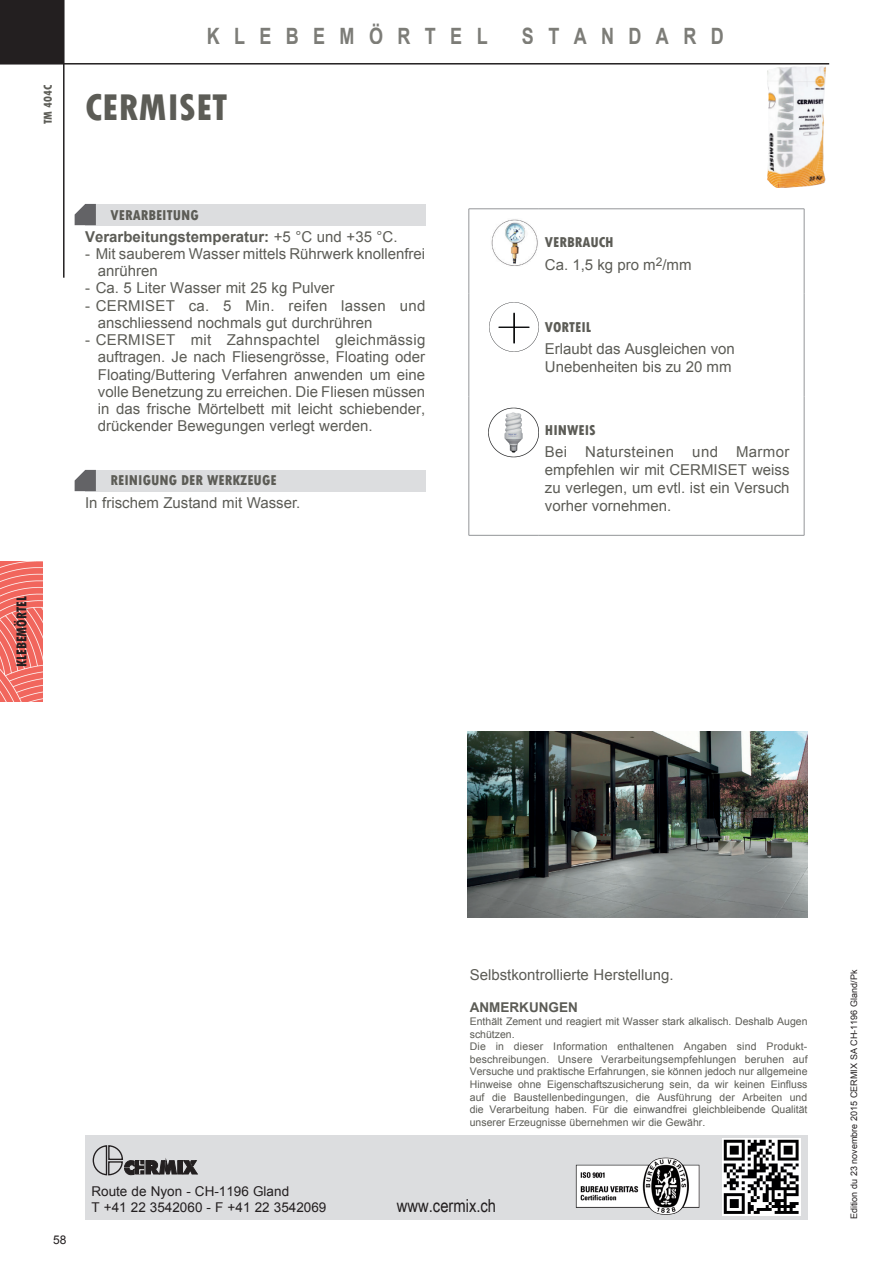
<style>
.page{position:relative;width:893px;height:1263px;background:#fff}
.page>*{position:absolute;margin:0;border:0;box-sizing:border-box;transform-origin:0 0}
.t1{font:800 condensed 39px "Tw Cen";color:#5c5c56}
.t2{font:700 22.5px "Arial";letter-spacing:.8em;color:#5c5c56;scale:.8 1}
.t3{font:18px "Arial Narrow";color:#231f20}
.t4{font:15px/17.2px "Arial";color:#5c5c56}
.t5{font:800 condensed 15px "Tw Cen";color:#5c5c56}
.t6{font:700 15px "Arial";color:#5c5c56}
.t7{font:800 condensed 15px "Tw Cen";color:#231f20;scale:.9 1}
.t8{font:13.5px/16.2px "Arial";color:#231f20}
.t9{font:700 13.5px "Arial";color:#5c5c56}
.t10{font:800 condensed 12px "Tw Cen";color:#5c5c56}
.t11{font:12px "Arial";color:#231f20}
.t12{font:10.5px/12.6px "Arial";color:#5c5c56}
.t13{font:9px "Arial";color:#231f20}
.s1{font-weight:400}
</style>
<div class="page">
<div style="left:85px;top:204px;width:340px;height:21px;background:#dcdddf"></div>
<svg style="left:75px;top:204px;width:21px;height:21px"></svg>
<div style="left:85px;top:470px;width:340px;height:21px;background:#dcdddf"></div>
<svg style="left:75px;top:470px;width:21px;height:21px"></svg>
<img style="left:767px;top:67px;width:59px;height:121px">
<img style="left:0;top:561px;width:43px;height:141px">
<hr style="left:469px;top:209px;width:70px;height:1px;background:#939598">
<hr style="left:469px;top:209px;width:1px;height:85px;background:#939598">
<hr style="left:539px;top:209px;width:265px;height:1px;background:#939598">
<hr style="left:804px;top:209px;width:1px;height:85px;background:#939598">
<hr style="left:469px;top:294px;width:1px;height:102px;background:#939598">
<hr style="left:804px;top:294px;width:1px;height:102px;background:#939598">
<hr style="left:469px;top:396px;width:1px;height:139px;background:#939598">
<hr style="left:804px;top:396px;width:1px;height:139px;background:#939598">
<hr style="left:469px;top:535px;width:70px;height:1px;background:#939598">
<hr style="left:539px;top:535px;width:265px;height:1px;background:#939598">
<img style="left:491px;top:219px;width:47px;height:47px">
<img style="left:489px;top:303px;width:49px;height:49px">
<img style="left:489px;top:407px;width:50px;height:50px">
<div style="left:85px;top:1135px;width:722px;height:84px;background:#dcdddf"></div>
<img style="left:569px;top:1157px;width:138px;height:63px">
<img style="left:723px;top:1138px;width:77px;height:77px">
<hr style="left:146px;top:1161px;width:4px;height:13px;background:#231f20">
<div style="left:146px;top:1160px;width:5px;height:14px;border:1px solid #231f20"></div>
<svg style="left:151px;top:1160px;width:26px;height:14px"></svg>
<div style="left:178px;top:1160px;width:4px;height:14px;border:1px solid #231f20"></div>
<svg style="left:183px;top:1160px;width:15px;height:14px"></svg>
<svg style="left:92px;top:1145px;width:53px;height:31px"></svg>
<hr style="left:0;top:63px;width:829px;height:2px;background:#231f20">
<div style="left:0;top:0;width:64px;height:64px;background:#231f20"></div>
<hr style="left:63px;top:0;width:2px;height:278px;background:#231f20">
<img style="left:467px;top:732px;width:340px;height:185px">
<h2 class="t2" style="left:207px;top:21px;width:353px">KLEBEMÖRTEL</h2>
<h2 class="t2" style="left:522px;top:21px;width:254px">STANDARD</h2>
<p class="t10" style="left:41px;top:124px;width:41px;rotate:-90deg">TM 404C</p>
<h1 class="t1" style="left:85px;top:85px;width:144px">CERMISET</h1>
<p class="t7" style="left:13px;top:667px;width:80px;rotate:-90deg">KLEBEMÖRTEL</p>
<p class="t5" style="left:111px;top:206px;width:90px">VERARBEITUNG</p>
<p class="t6" style="left:85px;top:226px;width:314px">Verarbeitungstemperatur: <span class="s1">+5 °C und +35 °C.</span></p>
<p class="t4" style="left:98px;top:245px;width:329px;text-indent:-13px">- Mit sauberem Wasser mittels Rührwerk knollenfrei anrühren</p>
<p class="t4" style="left:85px;top:280px;width:251px">- Ca. 5 Liter Wasser mit 25 kg Pulver</p>
<p class="t4" style="left:98px;top:297px;width:329px;text-indent:-13px">- CERMISET ca. 5 Min. reifen lassen und anschliessend nochmals gut durchrühren</p>
<p class="t4" style="left:98px;top:331px;width:329px;text-align:justify;text-indent:-13px">- CERMISET mit Zahnspachtel gleichmässig auftragen. Je nach Fliesengrösse, Floating oder Floating/Buttering Verfahren anwenden um eine volle Benetzung zu erreichen. Die Fliesen müssen in das frische Mörtelbett mit leicht schiebender, drückender Bewegungen verlegt werden.</p>
<p class="t5" style="left:111px;top:472px;width:168px">REINIGUNG DER WERKZEUGE</p>
<p class="t4" style="left:85px;top:494px;width:217px">In frischem Zustand mit Wasser.</p>
<p class="t5" style="left:545px;top:234px;width:70px">VERBRAUCH</p>
<p class="t4" style="left:545px;top:256px;width:148px">Ca. 1,5 kg pro m<sup>2</sup>/mm</p>
<p class="t5" style="left:545px;top:318px;width:48px">VORTEIL</p>
<p class="t4" style="left:545px;top:340px;width:192px;line-height:18px">Erlaubt das Ausgleichen von<br>Unebenheiten bis zu 20 mm</p>
<p class="t5" style="left:545px;top:421px;width:52px">HINWEIS</p>
<p class="t4" style="left:545px;top:443px;width:246px;line-height:18px;text-align:justify">Bei Natursteinen und Marmor empfehlen wir mit CERMISET weiss zu verlegen, um evtl. ist ein Versuch vorher vornehmen.</p>
<p class="t11" style="left:53px;top:1232px;width:15px">58</p>
<p class="t8" style="left:91px;top:1183px;width:236px">Route de Nyon - CH-1196 Gland<br>T +41 22 3542060 - F +41 22 3542069</p>
<p class="t4" style="left:470px;top:966px;width:205px">Selbstkontrollierte Herstellung.</p>
<p class="t9" style="left:470px;top:999px;width:109px">ANMERKUNGEN</p>
<p class="t12" style="left:470px;top:1015px;width:339px">Enthält Zement und reagiert mit Wasser stark alkalisch. Deshalb Augen schützen.<br>Die in dieser Information enthaltenen Angaben sind Produkt&shy;beschreibungen. Unsere Verarbeitungsempfehlungen beruhen auf Versuche und praktische Erfahrungen, sie können jedoch nur allgemeine Hinweise ohne Eigenschaftszusicherung sein, da wir keinen Einfluss auf die Baustellenbedingungen, die Ausführung der Arbeiten und die Verarbeitung haben. Für die einwandfrei gleichbleibende Qualität unserer Erzeugnisse übernehmen wir die Gewähr.</p>
<p class="t3" style="left:397px;top:1192px;width:101px">www.cermix.ch</p>
<p class="t13" style="left:848px;top:1219px;width:251px;rotate:-90deg">Edition du 23 novembre 2015 CERMIX SA CH-1196 Gland/Pk</p>
</div>
